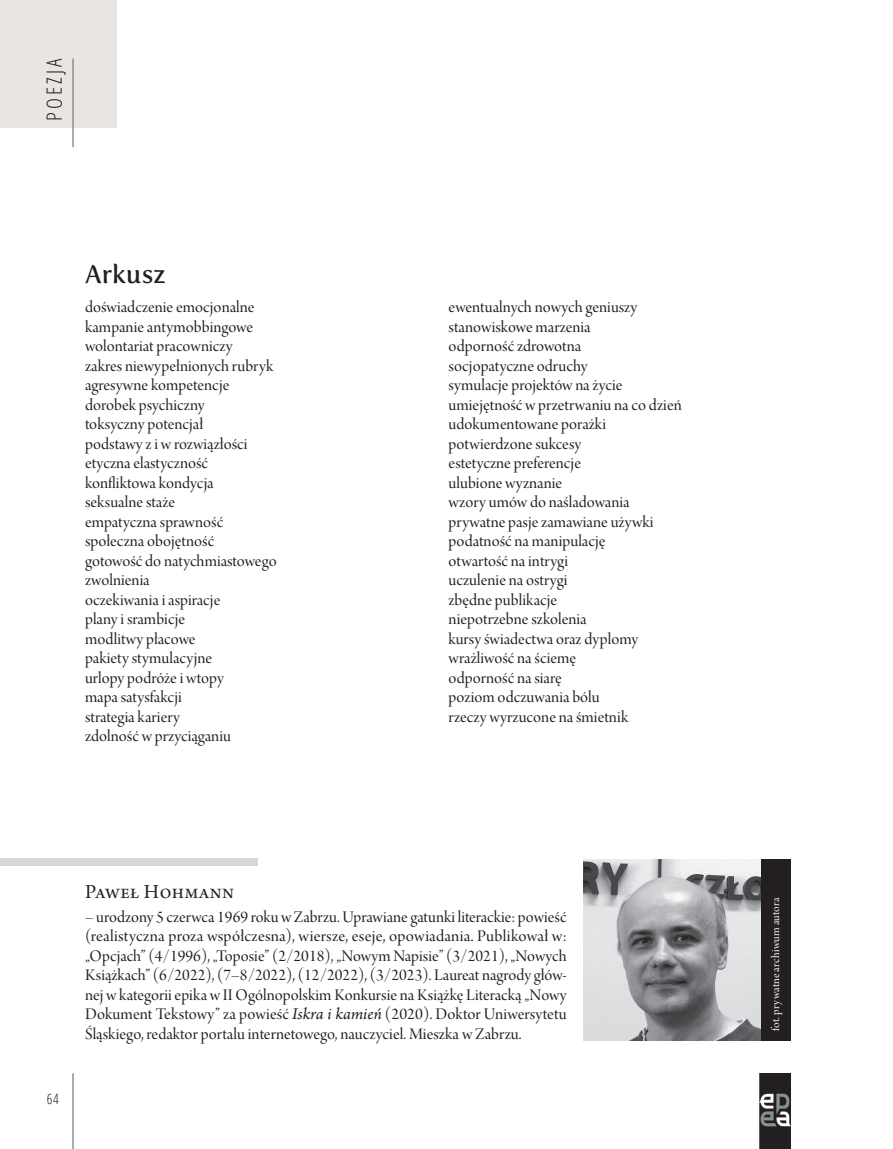
<style>
.page{position:relative;width:893px;height:1149px;background:#fff}
.page>*{position:absolute;margin:0;border:0;box-sizing:border-box;transform-origin:0 0}
.t1{font:25.5px "Fertigo Pro";letter-spacing:.005em;color:#231f20}
.t2{font:21px "Arno Pro Subhead";letter-spacing:.025em;color:#231f20}
.t3{font:300 condensed 21px "Open Sans";letter-spacing:.15em;color:#231f20}
.t4{font:17.25px/19.5px "Arno Pro Display";letter-spacing:.005em;color:#231f20}
.t5{font:300 condensed 14.25px "Open Sans";color:#231f20}
.t6{font:12px "Arno Pro Display";letter-spacing:.01em;color:#fff}
.s1{font-family:"Arno Pro";font-style:italic}
</style>
<div class="page">
<div style="left:0;top:0;width:117px;height:128px;background:#eae5e2"></div>
<hr style="left:72px;top:1072px;width:2px;height:76px;background:#86928b">
<hr style="left:72px;top:58px;width:2px;height:89px;background:#86928b">
<img style="left:759px;top:1073px;width:32px;height:75px">
<img style="left:584px;top:859px;width:177px;height:181px">
<div style="left:761px;top:858px;width:30px;height:182px;background:#231f20"></div>
<div style="left:0;top:858px;width:257px;height:7px;background:#d4d9d6"></div>
<p class="t3" style="left:40px;top:121px;width:64px;rotate:-90deg">POEZJA</p>
<h1 class="t1" style="left:85px;top:259px;width:82px">Arkusz</h1>
<p class="t4" style="left:85px;top:298px;width:193px">doświadczenie emocjonalne kampanie antymobbingowe wolontariat pracowniczy<br>zakres niewypełnionych rubryk agresywne kompetencje dorobek psychiczny<br>toksyczny potencjał<br>podstawy z i w rozwiązłości etyczna elastyczność konfliktowa kondycja<br>seksualne staże<br>empatyczna sprawność społeczna obojętność<br>gotowość do natychmiastowego zwolnienia<br>oczekiwania i aspiracje<br>plany i srambicje<br>modlitwy płacowe<br>pakiety stymulacyjne<br>urlopy podróże i wtopy<br>mapa satysfakcji<br>strategia kariery<br>zdolność w przyciąganiu</p>
<p class="t4" style="left:449px;top:298px;width:235px">ewentualnych nowych geniuszy stanowiskowe marzenia<br>odporność zdrowotna<br>socjopatyczne odruchy<br>symulacje projektów na życie umiejętność w przetrwaniu na co dzień udokumentowane porażki potwierdzone sukcesy<br>estetyczne preferencje<br>ulubione wyznanie<br>wzory umów do naśladowania prywatne pasje zamawiane używki podatność na manipulację<br>otwartość na intrygi<br>uczulenie na ostrygi<br>zbędne publikacje<br>niepotrzebne szkolenia<br>kursy świadectwa oraz dyplomy wrażliwość na ściemę<br>odporność na siarę<br>poziom odczuwania bólu<br>rzeczy wyrzucone na śmietnik</p>
<p class="t5" style="left:47px;top:1088px;width:13px">64</p>
<p class="t2" style="left:85px;top:879px;width:151px">Paweł Hohmann</p>
<p class="t4" style="left:85px;top:907px;width:483px;text-align:justify">– urodzony 5 czerwca 1969 roku w Zabrzu. Uprawiane gatunki literackie: powieść (realistyczna proza współczesna), wiersze, eseje, opowiadania. Publikował w: „Opcjach” (4/1996), „Toposie” (2/2018), „Nowym Napisie” (3/2021), „Nowych Książkach” (6/2022), (7–8/2022), (12/2022), (3/2023). Laureat nagrody głów&shy;nej w kategorii epika w II Ogólnopolskim Konkursie na Książkę Literacką „Nowy Dokument Tekstowy” za powieść <span class="s1">Iskra i kamień</span> (2020). Doktor Uniwersytetu Śląskiego, redaktor portalu internetowego, nauczyciel. Mieszka w Zabrzu.</p>
<p class="t6" style="left:769px;top:1030px;width:134px;rotate:-90deg">fot. prywatne archiwum autora</p>
</div>
